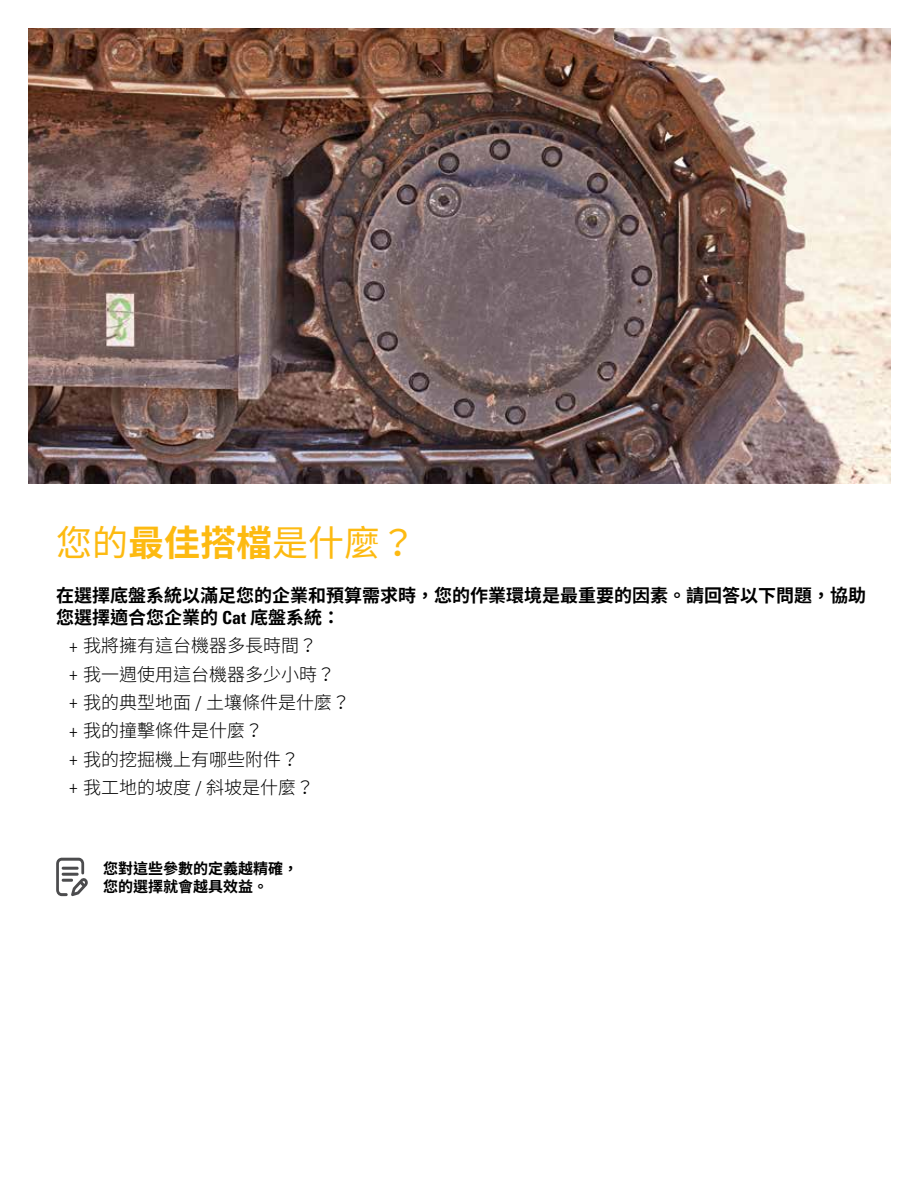
<style>
.page{position:relative;width:918px;height:1188px;background:#fff}
.page>*{position:absolute;margin:0;border:0;box-sizing:border-box;transform-origin:0 0}
.t1{font:36px "Noto Sans CJ Ktc";color:#fdba11}
.t2{font:300 18px/28.3px "Noto Sans CJ Ktc";color:#000}
.t3{font:700 18px/21.6px "Noto Sans CJ Ktc";color:#000}
.t4{font:700 15px/18px "Noto Sans CJ Ktc";color:#000}
.s1{font-weight:700}
.s2{font-family:"Univers LT Std";font-stretch:condensed}
</style>
<div class="page">
<img style="left:28px;top:28px;width:863px;height:455px">
<svg style="left:56px;top:858px;width:32px;height:38px"></svg>
<h1 class="t1" style="left:56px;top:522px;width:361px">您的<span class="s1">最佳搭檔</span>是什麼？</h1>
<p class="t3" style="left:56px;top:585px;width:812px">在選擇底盤系統以滿足您的企業和預算需求時，您的作業環境是最重要的因素。請回答以下問題，協助您選擇適合您企業的 <span class="s2">Cat</span> 底盤系統：</p>
<p class="t2" style="left:70px;top:632px;width:282px"><span class="s2">+</span> 我將擁有這台機器多長時間？<br><span class="s2">+</span> 我一週使用這台機器多少小時？<br><span class="s2">+</span> 我的典型地面 <span class="s2">/</span> 土壤條件是什麼？<span class="s2">+</span> 我的撞擊條件是什麼？<br><span class="s2">+</span> 我的挖掘機上有哪些附件？<br><span class="s2">+</span> 我工地的坡度 <span class="s2">/</span> 斜坡是什麼？</p>
<p class="t4" style="left:103px;top:859px;width:196px">您對這些參數的定義越精確，您的選擇就會越具效益。</p>
</div>
